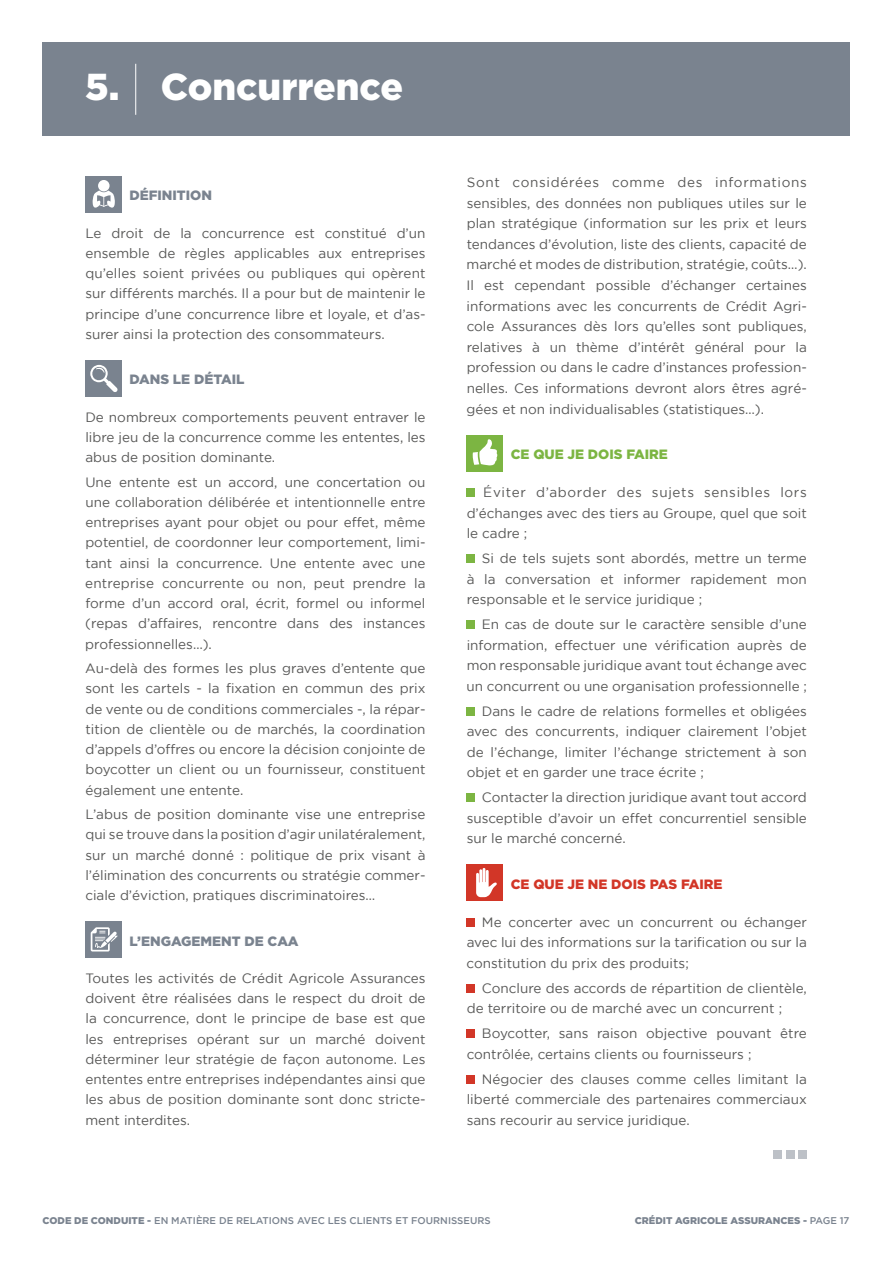
<style>
.page{position:relative;width:893px;height:1263px;background:#fff}
.page>*{position:absolute;margin:0;border:0;box-sizing:border-box;transform-origin:0 0}
.t1{font:900 37.5px "Gotham";color:#fff}
.t2{font:13.5px/20.2px "Gotham";color:#575756;text-align:justify}
.t3{font:900 13.5px "Gotham";color:#7a838f}
.t4{font:900 13.5px "Gotham";color:#d23627}
.t5{font:900 13.5px "Gotham";color:#7cb542}
.t6{font:500 9.75px "Gotham";color:#7a838f}
.t7{font:900 9.75px "Gotham";color:#7a838f}
.s1{font-weight:900}
.s2{font-weight:500}
</style>
<div class="page">
<div style="left:43px;top:43px;width:807px;height:93px;background:#7a838f"></div>
<hr style="left:135px;top:64px;width:1px;height:51px;background:#fff">
<div style="left:85px;top:176px;width:37px;height:36px;background:#7a838f"></div>
<svg style="left:92px;top:190px;width:23px;height:18px"></svg>
<div style="left:98px;top:180px;width:12px;height:11px;background:#fff;border-radius:50%"></div>
<div style="left:85px;top:360px;width:37px;height:36px;background:#7a838f"></div>
<svg style="left:90px;top:365px;width:28px;height:27px"></svg>
<div style="left:85px;top:921px;width:37px;height:37px;background:#7a838f"></div>
<svg style="left:91px;top:927px;width:27px;height:24px"></svg>
<div style="left:467px;top:435px;width:36px;height:36px;background:#7cb542"></div>
<svg style="left:472px;top:439px;width:26px;height:27px"></svg>
<div style="left:467px;top:488px;width:8px;height:9px;background:#7cb542"></div>
<div style="left:467px;top:554px;width:8px;height:9px;background:#7cb542"></div>
<div style="left:467px;top:620px;width:8px;height:9px;background:#7cb542"></div>
<div style="left:467px;top:707px;width:8px;height:8px;background:#7cb542"></div>
<div style="left:467px;top:794px;width:8px;height:8px;background:#7cb542"></div>
<div style="left:467px;top:865px;width:36px;height:36px;background:#d23627"></div>
<svg style="left:476px;top:868px;width:21px;height:29px"></svg>
<div style="left:467px;top:918px;width:8px;height:9px;background:#d23627"></div>
<div style="left:467px;top:984px;width:8px;height:9px;background:#d23627"></div>
<div style="left:467px;top:1030px;width:8px;height:8px;background:#d23627"></div>
<div style="left:467px;top:1075px;width:8px;height:9px;background:#d23627"></div>
<div style="left:773px;top:1150px;width:9px;height:9px;background:#bdc1c7"></div>
<div style="left:786px;top:1150px;width:8px;height:9px;background:#bdc1c7"></div>
<div style="left:798px;top:1150px;width:9px;height:9px;background:#bdc1c7"></div>
<h1 class="t1" style="left:85px;top:65px;width:319px">5. Concurrence</h1>
<p class="t3" style="left:129px;top:188px;width:84px">DÉFINITION</p>
<p class="t2" style="left:85px;top:222px;width:342px">Le droit de la concurrence est constitué d’un ensemble de règles applicables aux entreprises qu’elles soient privées ou publiques qui opèrent sur différents marchés. Il a pour but de maintenir le principe d’une concurrence libre et loyale, et d’as&shy;surer ainsi la protection des consommateurs.</p>
<p class="t3" style="left:129px;top:372px;width:117px">DANS LE DÉTAIL</p>
<p class="t2" style="left:85px;top:406px;width:342px">De nombreux comportements peuvent entraver le libre jeu de la concurrence comme les ententes, les abus de position dominante.</p>
<p class="t2" style="left:85px;top:471px;width:342px">Une entente est un accord, une concertation ou une collaboration délibérée et intentionnelle entre entreprises ayant pour objet ou pour effet, même potentiel, de coordonner leur comportement, limi&shy;tant ainsi la concurrence. Une entente avec une entreprise concurrente ou non, peut prendre la forme d’un accord oral, écrit, formel ou informel (repas d’affaires, rencontre dans des instances professionnelles…).</p>
<p class="t2" style="left:85px;top:658px;width:342px">Au-delà des formes les plus graves d’entente que sont les cartels - la fixation en commun des prix de vente ou de conditions commerciales -, la répar&shy;tition de clientèle ou de marchés, la coordination d’appels d’offres ou encore la décision conjointe de boycotter un client ou un fournisseur, constituent également une entente.</p>
<p class="t2" style="left:85px;top:804px;width:342px">L’abus de position dominante vise une entreprise qui se trouve dans la position d’agir unilatéralement, sur un marché donné : politique de prix visant à l’élimination des concurrents ou stratégie commer&shy;ciale d’éviction, pratiques discriminatoires…</p>
<p class="t3" style="left:129px;top:933px;width:171px">L’ENGAGEMENT DE CAA</p>
<p class="t2" style="left:85px;top:968px;width:342px">Toutes les activités de Crédit Agricole Assurances doivent être réalisées dans le respect du droit de la concurrence, dont le principe de base est que les entreprises opérant sur un marché doivent déterminer leur stratégie de façon autonome. Les ententes entre entreprises indépendantes ainsi que les abus de position dominante sont donc stricte&shy;ment interdites.</p>
<p class="t2" style="left:467px;top:172px;width:342px">Sont considérées comme des informations sensibles, des données non publiques utiles sur le plan stratégique (information sur les prix et leurs tendances d’évolution, liste des clients, capacité de marché et modes de distribution, stratégie, coûts…).<br>Il est cependant possible d’échanger certaines informations avec les concurrents de Crédit Agri&shy;cole Assurances dès lors qu’elles sont publiques, relatives à un thème d’intérêt général pour la profession ou dans le cadre d’instances profession&shy;nelles. Ces informations devront alors êtres agré&shy;gées et non individualisables (statistiques…).</p>
<p class="t5" style="left:511px;top:447px;width:159px">CE QUE JE DOIS FAIRE</p>
<p class="t2" style="left:467px;top:482px;width:342px;text-indent:17px">Éviter d’aborder des sujets sensibles lors d’échanges avec des tiers au Groupe, quel que soit le cadre ;</p>
<p class="t2" style="left:467px;top:548px;width:342px;text-indent:15px">Si de tels sujets sont abordés, mettre un terme à la conversation et informer rapidement mon responsable et le service juridique ;</p>
<p class="t2" style="left:467px;top:614px;width:342px;text-indent:15px">En cas de doute sur le caractère sensible d’une information, effectuer une vérification auprès de mon responsable juridique avant tout échange avec un concurrent ou une organisation professionnelle ;</p>
<p class="t2" style="left:467px;top:700px;width:342px;text-indent:15px">Dans le cadre de relations formelles et obligées avec des concurrents, indiquer clairement l’objet de l’échange, limiter l’échange strictement à son objet et en garder une trace écrite ;</p>
<p class="t2" style="left:467px;top:787px;width:342px;text-indent:15px">Contacter la direction juridique avant tout accord susceptible d’avoir un effet concurrentiel sensible sur le marché concerné.</p>
<p class="t4" style="left:511px;top:877px;width:213px">CE QUE JE NE DOIS PAS FAIRE</p>
<p class="t2" style="left:467px;top:911px;width:342px;text-indent:15px">Me concerter avec un concurrent ou échanger avec lui des informations sur la tarification ou sur la constitution du prix des produits;</p>
<p class="t2" style="left:467px;top:977px;width:342px;text-indent:15px">Conclure des accords de répartition de clientèle, de territoire ou de marché avec un concurrent ;</p>
<p class="t2" style="left:467px;top:1023px;width:342px;text-indent:15px">Boycotter, sans raison objective pouvant être contrôlée, certains clients ou fournisseurs ;</p>
<p class="t2" style="left:467px;top:1068px;width:342px;text-indent:15px">Négocier des clauses comme celles limitant la liberté commerciale des partenaires commerciaux sans recourir au service juridique.</p>
<p class="t6" style="left:43px;top:1214px;width:450px"><span class="s1">CODE DE CONDUITE -</span> EN MATIÈRE DE RELATIONS AVEC LES CLIENTS ET FOURNISSEURS</p>
<p class="t7" style="left:635px;top:1214px;width:216px">CRÉDIT AGRICOLE ASSURANCES - <span class="s2">PAGE 17</span></p>
</div>
